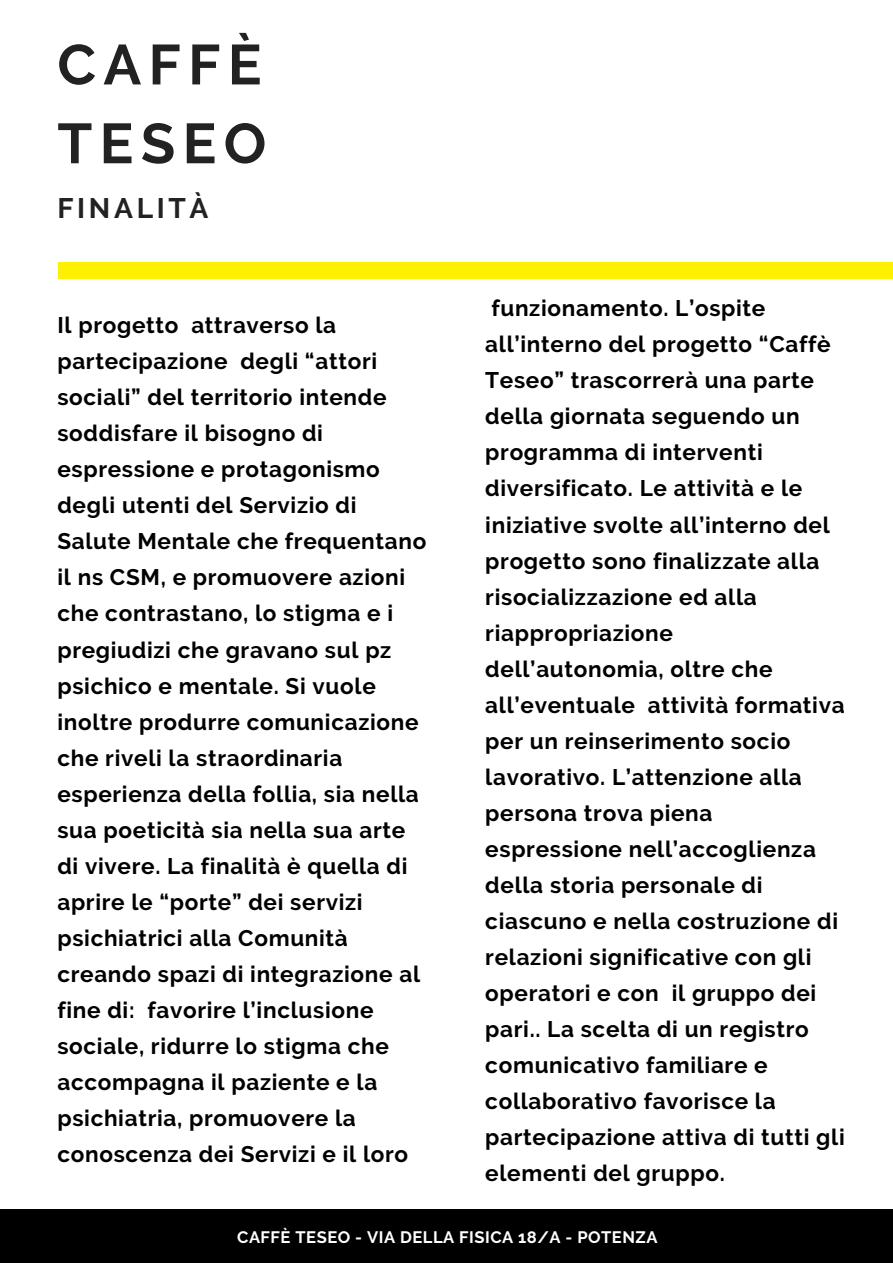
<style>
.page{position:relative;width:893px;height:1263px;background:#fff}
.page>*{position:absolute;margin:0;border:0;box-sizing:border-box;transform-origin:0 0}
.t1{font:700 56.25px/78.8px "Raleway";letter-spacing:.13em;color:#222}
.t2{font:700 28.2px "Raleway";letter-spacing:.13em;color:#222}
.t3{font:700 22.5px/36px "Raleway";letter-spacing:.03em;color:#000}
.t4{font:700 16.5px "Raleway";letter-spacing:.03em;color:#fff}
</style>
<div class="page">
<div style="left:58px;top:262px;width:835px;height:16px;background:#fef001"></div>
<div style="left:0;top:1209px;width:893px;height:54px;background:#000"></div>
<h1 class="t1" style="left:57px;top:25px;width:210px">CAFFÈ<br>TESEO</h1>
<p class="t2" style="left:57px;top:192px;width:153px">FINALITÀ</p>
<p class="t3" style="left:57px;top:307px;width:370px">Il progetto attraverso la partecipazione degli “attori sociali” del territorio intende soddisfare il bisogno di espressione e protagonismo degli utenti del Servizio di<br>Salute Mentale che frequentano il ns CSM, e promuovere azioni che contrastano, lo stigma e i pregiudizi che gravano sul pz psichico e mentale. Si vuole inoltre produrre comunicazione che riveli la straordinaria esperienza della follia, sia nella sua poeticità sia nella sua arte di vivere. La finalità è quella di aprire le “porte” dei servizi psichiatrici alla Comunità creando spazi di integrazione al fine di: favorire l’inclusione sociale, ridurre lo stigma che accompagna il paziente e la psichiatria, promuovere la conoscenza dei Servizi e il loro</p>
<p class="t3" style="left:485px;top:290px;width:361px">funzionamento. L’ospite all’interno del progetto “Caffè<br>Teseo” trascorrerà una parte della giornata seguendo un programma di interventi diversificato. Le attività e le iniziative svolte all’interno del progetto sono finalizzate alla risocializzazione ed alla riappropriazione dell’autonomia, oltre che all’eventuale attività formativa per un reinserimento socio lavorativo. L’attenzione alla persona trova piena espressione nell’accoglienza della storia personale di ciascuno e nella costruzione di relazioni significative con gli operatori e con il gruppo dei pari.. La scelta di un registro comunicativo familiare e collaborativo favorisce la partecipazione attiva di tutti gli elementi del gruppo.</p>
<p class="t4" style="left:237px;top:1227px;width:422px">CAFFÈ TESEO - VIA DELLA FISICA 18/A - POTENZA</p>
</div>
